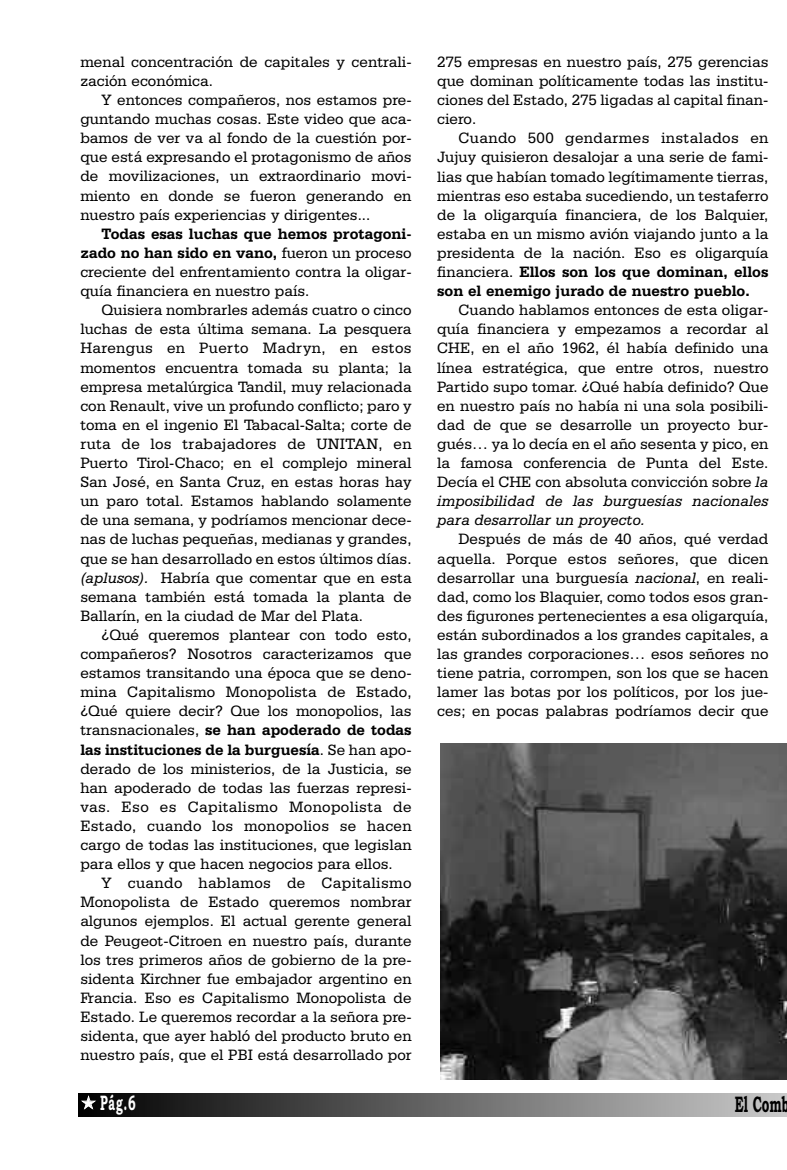
<style>
.page{position:relative;width:787px;height:1170px;background:#fff}
.page>*{position:absolute;margin:0;border:0;box-sizing:border-box;transform-origin:0 0}
.t1{font:700 22.5px "Bookman Old Style";color:#000;scale:.55 1}
.t2{font:700 21px "Bookman Old Style";color:#fff;scale:.55 1}
.t3{font:15.9px/19px "Serifa BT";color:#000;text-align:justify}
.s1{font-weight:700}
.s2{font-style:italic}
</style>
<div class="page">
<div style="left:79px;top:1093px;width:708px;height:23px;background:linear-gradient(to right,#000,#cacaca)"></div>
<img style="left:440px;top:743px;width:347px;height:336px">
<svg style="left:82px;top:1096px;width:13px;height:12px"></svg>
<p class="t3" style="left:80px;top:52px;width:333px">menal concentración de capitales y centrali&shy;zación económica.</p>
<p class="t3" style="left:80px;top:90px;width:333px;text-indent:21px">Y entonces compañeros, nos estamos pre&shy;guntando muchas cosas. Este video que aca&shy;bamos de ver va al fondo de la cuestión por&shy;que está expresando el protagonismo de años de movilizaciones, un extraordinario movi&shy;miento en donde se fueron generando en nuestro país experiencias y dirigentes...</p>
<p class="t3" style="left:80px;top:224px;width:333px;text-indent:21px"><span class="s1">Todas esas luchas que hemos protagoni&shy;zado no han sido en vano,</span> fueron un proceso creciente del enfrentamiento contra la oligar&shy;quía financiera en nuestro país.</p>
<p class="t3" style="left:80px;top:300px;width:333px;text-indent:21px">Quisiera nombrarles además cuatro o cinco luchas de esta última semana. La pesquera Harengus en Puerto Madryn, en estos momentos encuentra tomada su planta; la empresa metalúrgica Tandil, muy relacionada con Renault, vive un profundo conflicto; paro y toma en el ingenio El Tabacal-Salta; corte de ruta de los trabajadores de UNITAN, en Puerto Tirol-Chaco; en el complejo mineral San José, en Santa Cruz, en estas horas hay un paro total. Estamos hablando solamente de una semana, y podríamos mencionar dece&shy;nas de luchas pequeñas, medianas y grandes, que se han desarrollado en estos últimos días. <span class="s2">(aplusos).</span> Habría que comentar que en esta semana también está tomada la planta de Ballarín, en la ciudad de Mar del Plata.</p>
<p class="t3" style="left:80px;top:625px;width:333px;text-indent:21px">¿Qué queremos plantear con todo esto, compañeros? Nosotros caracterizamos que estamos transitando una época que se deno&shy;mina Capitalismo Monopolista de Estado, ¿Qué quiere decir? Que los monopolios, las transnacionales, <span class="s1">se han apoderado de todas las instituciones de la burguesía</span>. Se han apo&shy;derado de los ministerios, de la Justicia, se han apoderado de todas las fuerzas represi&shy;vas. Eso es Capitalismo Monopolista de Estado, cuando los monopolios se hacen cargo de todas las instituciones, que legislan para ellos y que hacen negocios para ellos.</p>
<p class="t3" style="left:80px;top:873px;width:333px;text-indent:21px">Y cuando hablamos de Capitalismo Monopolista de Estado queremos nombrar algunos ejemplos. El actual gerente general de Peugeot-Citroen en nuestro país, durante los tres primeros años de gobierno de la pre&shy;sidenta Kirchner fue embajador argentino en Francia. Eso es Capitalismo Monopolista de Estado. Le queremos recordar a la señora pre&shy;sidenta, que ayer habló del producto bruto en nuestro país, que el PBI está desarrollado por</p>
<p class="t3" style="left:437px;top:52px;width:333px">275 empresas en nuestro país, 275 gerencias que dominan políticamente todas las institu&shy;ciones del Estado, 275 ligadas al capital finan&shy;ciero.</p>
<p class="t3" style="left:437px;top:128px;width:333px;text-indent:21px">Cuando 500 gendarmes instalados en Jujuy quisieron desalojar a una serie de fami&shy;lias que habían tomado legítimamente tierras, mientras eso estaba sucediendo, un testaferro de la oligarquía financiera, de los Balquier, estaba en un mismo avión viajando junto a la presidenta de la nación. Eso es oligarquía financiera. <span class="s1">Ellos son los que dominan, ellos son el enemigo jurado de nuestro pueblo.</span></p>
<p class="t3" style="left:437px;top:300px;width:333px;text-indent:21px">Cuando hablamos entonces de esta oligar&shy;quía financiera y empezamos a recordar al CHE, en el año 1962, él había definido una línea estratégica, que entre otros, nuestro Partido supo tomar. ¿Qué había definido? Que en nuestro país no había ni una sola posibili&shy;dad de que se desarrolle un proyecto bur&shy;gués… ya lo decía en el año sesenta y pico, en la famosa conferencia de Punta del Este.<br>Decía el CHE con absoluta convicción sobre <span class="s2">la imposibilidad de las burguesías nacionales para desarrollar un proyecto.</span></p>
<p class="t3" style="left:437px;top:529px;width:333px;text-indent:21px">Después de más de 40 años, qué verdad aquella. Porque estos señores, que dicen desarrollar una burguesía <span class="s2">nacional</span>, en reali&shy;dad, como los Blaquier, como todos esos gran&shy;des figurones pertenecientes a esa oligarquía, están subordinados a los grandes capitales, a las grandes corporaciones… esos señores no tiene patria, corrompen, son los que se hacen lamer las botas por los políticos, por los jue&shy;ces; en pocas palabras podríamos decir que</p>
<h2 class="t2" style="left:100px;top:1090px;width:66px">Pág.6</h2>
<h1 class="t1" style="left:735px;top:1090px;width:100px">El Comb</h1>
</div>
